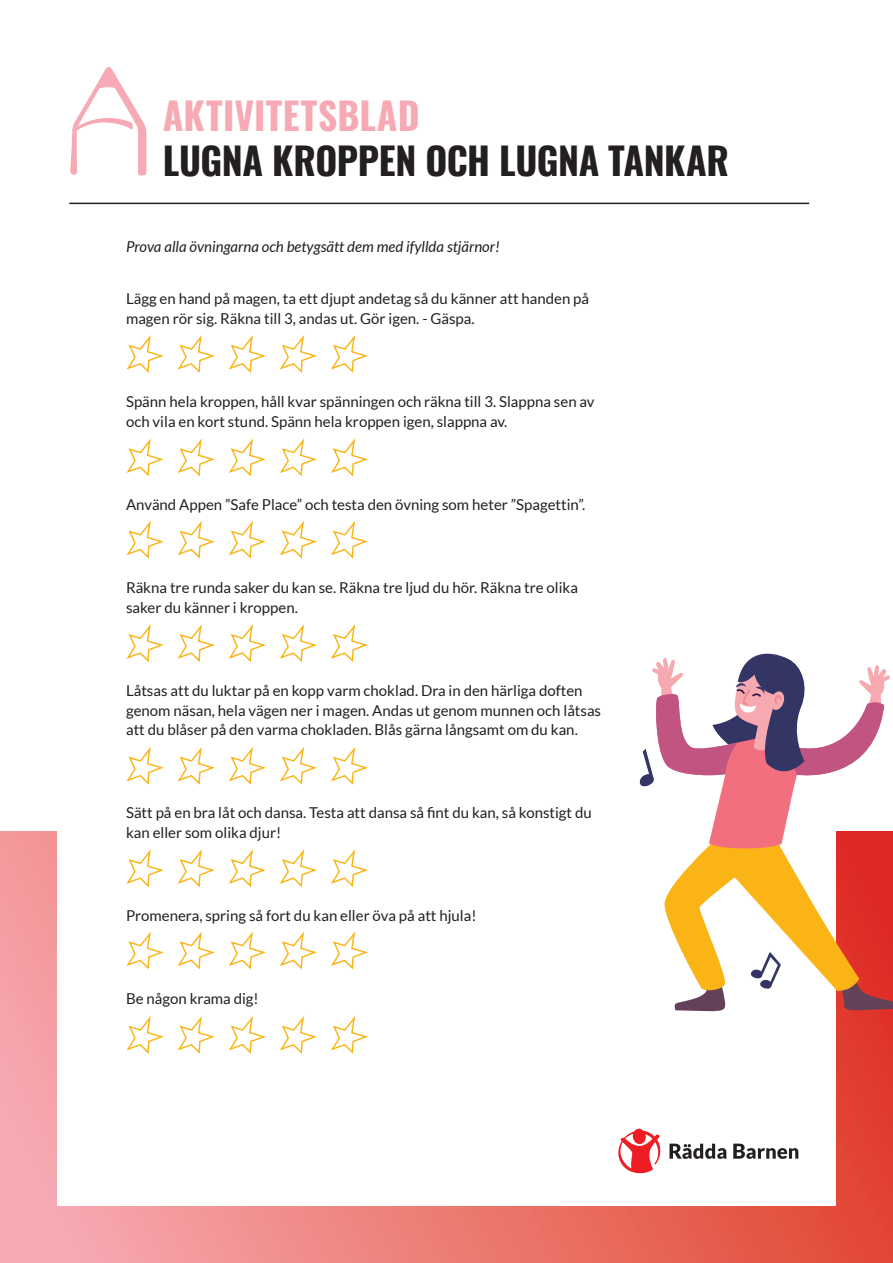
<style>
.page{position:relative;width:893px;height:1263px;background:#fff}
.page>*{position:absolute;margin:0;border:0;box-sizing:border-box;transform-origin:0 0}
.t1{font:700 37.5px "Oswald";letter-spacing:-.01em;color:#231f20}
.t2{font:700 37.5px "Oswald";letter-spacing:.01em;color:#f7a9b4}
.t3{font:15px/19.5px "Lato";color:#231f20}
.t4{font:italic 15px "Lato";color:#231f20}
</style>
<div class="page">
<svg style="left:0;top:831px;width:893px;height:432px;background:#ed7e79"></svg>
<div style="left:57px;top:81px;width:779px;height:1124px;background:#fff"></div>
<svg style="left:669px;top:1143px;width:57px;height:16px"></svg>
<svg style="left:733px;top:1143px;width:65px;height:16px"></svg>
<svg style="left:618px;top:1128px;width:43px;height:46px"></svg>
<hr style="left:69px;top:203px;width:740px;height:1px;background:#231f20">
<svg style="left:70px;top:67px;width:76px;height:109px"></svg>
<svg style="left:126px;top:438px;width:38px;height:39px"></svg>
<svg style="left:177px;top:438px;width:38px;height:39px"></svg>
<svg style="left:228px;top:438px;width:38px;height:39px"></svg>
<svg style="left:279px;top:438px;width:38px;height:39px"></svg>
<svg style="left:331px;top:438px;width:37px;height:39px"></svg>
<svg style="left:126px;top:335px;width:38px;height:38px"></svg>
<svg style="left:177px;top:335px;width:38px;height:38px"></svg>
<svg style="left:228px;top:335px;width:38px;height:38px"></svg>
<svg style="left:279px;top:335px;width:38px;height:38px"></svg>
<svg style="left:331px;top:335px;width:37px;height:38px"></svg>
<svg style="left:126px;top:520px;width:38px;height:39px"></svg>
<svg style="left:177px;top:520px;width:38px;height:39px"></svg>
<svg style="left:228px;top:520px;width:38px;height:39px"></svg>
<svg style="left:280px;top:521px;width:37px;height:38px"></svg>
<svg style="left:331px;top:521px;width:37px;height:38px"></svg>
<svg style="left:126px;top:624px;width:38px;height:38px"></svg>
<svg style="left:177px;top:624px;width:38px;height:38px"></svg>
<svg style="left:228px;top:624px;width:38px;height:38px"></svg>
<svg style="left:279px;top:624px;width:38px;height:38px"></svg>
<svg style="left:331px;top:624px;width:37px;height:38px"></svg>
<svg style="left:126px;top:747px;width:38px;height:38px"></svg>
<svg style="left:177px;top:747px;width:38px;height:38px"></svg>
<svg style="left:228px;top:747px;width:38px;height:38px"></svg>
<svg style="left:279px;top:747px;width:38px;height:38px"></svg>
<svg style="left:331px;top:747px;width:37px;height:38px"></svg>
<svg style="left:126px;top:849px;width:38px;height:38px"></svg>
<svg style="left:177px;top:849px;width:38px;height:38px"></svg>
<svg style="left:228px;top:849px;width:38px;height:38px"></svg>
<svg style="left:279px;top:849px;width:38px;height:38px"></svg>
<svg style="left:331px;top:849px;width:37px;height:38px"></svg>
<svg style="left:126px;top:931px;width:38px;height:39px"></svg>
<svg style="left:177px;top:931px;width:38px;height:39px"></svg>
<svg style="left:228px;top:931px;width:38px;height:39px"></svg>
<svg style="left:280px;top:931px;width:37px;height:39px"></svg>
<svg style="left:331px;top:931px;width:37px;height:39px"></svg>
<svg style="left:126px;top:1016px;width:38px;height:38px"></svg>
<svg style="left:177px;top:1016px;width:38px;height:38px"></svg>
<svg style="left:228px;top:1016px;width:38px;height:38px"></svg>
<svg style="left:279px;top:1016px;width:38px;height:38px"></svg>
<svg style="left:331px;top:1016px;width:37px;height:38px"></svg>
<svg style="left:639px;top:653px;width:254px;height:358px"></svg>
<h1 class="t2" style="left:163px;top:82px;width:258px">AKTIVITETSBLAD</h1>
<h1 class="t1" style="left:163px;top:127px;width:568px">LUGNA KROPPEN OCH LUGNA TANKAR</h1>
<p class="t4" style="left:126px;top:238px;width:375px">Prova alla övningarna och betygsätt dem med ifyllda stjärnor!</p>
<p class="t3" style="left:126px;top:289px;width:465px">Lägg en hand på magen, ta ett djupt andetag så du känner att handen på magen rör sig. Räkna till 3, andas ut. Gör igen. - Gäspa.</p>
<p class="t3" style="left:126px;top:392px;width:470px">Spänn hela kroppen, håll kvar spänningen och räkna till 3. Slappna sen av och vila en kort stund. Spänn hela kroppen igen, slappna av.</p>
<p class="t3" style="left:126px;top:495px;width:461px">Använd Appen ”Safe Place” och testa den övning som heter ”Spagettin”.</p>
<p class="t3" style="left:126px;top:578px;width:453px">Räkna tre runda saker du kan se. Räkna tre ljud du hör. Räkna tre olika saker du känner i kroppen.</p>
<p class="t3" style="left:126px;top:681px;width:477px">Låtsas att du luktar på en kopp varm choklad. Dra in den härliga doften genom näsan, hela vägen ner i magen. Andas ut genom munnen och låtsas att du blåser på den varma chokladen. Blås gärna långsamt om du kan.</p>
<p class="t3" style="left:126px;top:803px;width:467px">Sätt på en bra låt och dansa. Testa att dansa så fint du kan, så konstigt du kan eller som olika djur!</p>
<p class="t3" style="left:126px;top:906px;width:352px">Promenera, spring så fort du kan eller öva på att hjula!</p>
<p class="t3" style="left:126px;top:989px;width:134px">Be någon krama dig!</p>
</div>
